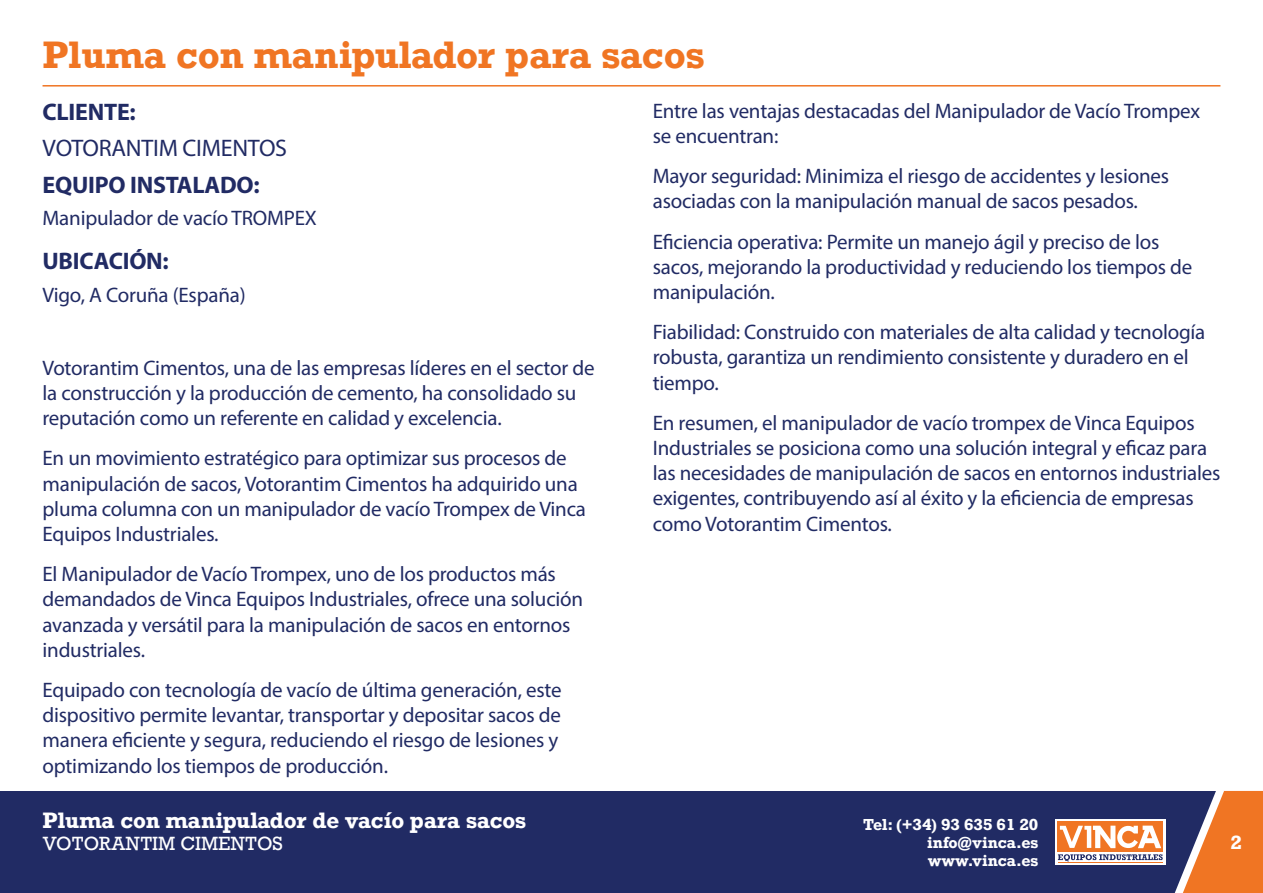
<style>
.page{position:relative;width:1263px;height:893px;background:#fff}
.page>*{position:absolute;margin:0;border:0;box-sizing:border-box;transform-origin:0 0}
.t1{font:700 36px "Rockwell";color:#f07523}
.PORTAFOLIO__text{font:700 24px "Myriad Pro";letter-spacing:-.01em;color:#212b64}
.PORTAFOLIO__text-2{font:24px "Myriad Pro";letter-spacing:-.01em;color:#212b64}
.PORTAFOLIO__description{font:21px/25.2px "Myriad Pro";letter-spacing:-.01em;color:#212b64}
.FOOTER__Nombre_Producto{font:700 21px "Rockwell";letter-spacing:-.01em;color:#fff}
.PORTAFOLIO__text-3{font:21px "Myriad Pro";letter-spacing:-.01em;color:#212b64}
.FOOTER__Nombre_Producto-2{font:18px "Rockwell";color:#fff}
.t2{font:700 18px "Rockwell";color:#fff}
.t3{font:700 15px/18px "Rockwell";color:#fff;text-align:justify}
</style>
<div class="page">
<div style="left:0;top:791px;width:1263px;height:102px;background:#212b64"></div>
<hr style="left:43px;top:85px;width:1177px;height:2px;background:#f07523">
<svg style="left:1055px;top:819px;width:3px;height:46px"></svg>
<svg style="left:1058px;top:790px;width:205px;height:103px"></svg>
<p class="t1" style="left:43px;top:32px;width:664px">Pluma con manipulador para sacos</p>
<p class="PORTAFOLIO__text" style="left:43px;top:96px;width:95px">CLIENTE:</p>
<p class="PORTAFOLIO__text-2" style="left:43px;top:133px;width:246px">VOTORANTIM CIMENTOS</p>
<p class="PORTAFOLIO__text" style="left:43px;top:169px;width:219px">EQUIPO INSTALADO:</p>
<p class="PORTAFOLIO__description" style="left:43px;top:205px;width:276px">Manipulador de vacío TROMPEX</p>
<p class="PORTAFOLIO__text" style="left:43px;top:245px;width:128px">UBICACIÓN:</p>
<p class="PORTAFOLIO__text-3" style="left:43px;top:282px;width:205px">Vigo, A Coruña (España)</p>
<p class="PORTAFOLIO__description" style="left:653px;top:98px;width:549px">Entre las ventajas destacadas del Manipulador de Vacío Trompex se encuentran:</p>
<p class="PORTAFOLIO__description" style="left:653px;top:163px;width:518px">Mayor seguridad: Minimiza el riesgo de accidentes y lesiones asociadas con la manipulación manual de sacos pesados.</p>
<p class="PORTAFOLIO__description" style="left:653px;top:229px;width:541px">Eficiencia operativa: Permite un manejo ágil y preciso de los sacos, mejorando la productividad y reduciendo los tiempos de manipulación.</p>
<p class="PORTAFOLIO__description" style="left:653px;top:319px;width:554px">Fiabilidad: Construido con materiales de alta calidad y tecnología robusta, garantiza un rendimiento consistente y duradero en el tiempo.</p>
<p class="PORTAFOLIO__description" style="left:653px;top:410px;width:569px">En resumen, el manipulador de vacío trompex de Vinca Equipos Industriales se posiciona como una solución integral y eficaz para las necesidades de manipulación de sacos en entornos industriales exigentes, contribuyendo así al éxito y la eficiencia de empresas como Votorantim Cimentos.</p>
<p class="PORTAFOLIO__description" style="left:43px;top:355px;width:553px">Votorantim Cimentos, una de las empresas líderes en el sector de la construcción y la producción de cemento, ha consolidado su reputación como un referente en calidad y excelencia.</p>
<p class="PORTAFOLIO__description" style="left:43px;top:445px;width:545px">En un movimiento estratégico para optimizar sus procesos de manipulación de sacos, Votorantim Cimentos ha adquirido una pluma columna con un manipulador de vacío Trompex de Vinca Equipos Industriales.</p>
<p class="PORTAFOLIO__description" style="left:43px;top:561px;width:542px">El Manipulador de Vacío Trompex, uno de los productos más demandados de Vinca Equipos Industriales, ofrece una solución avanzada y versátil para la manipulación de sacos en entornos industriales.</p>
<p class="PORTAFOLIO__description" style="left:43px;top:677px;width:521px">Equipado con tecnología de vacío de última generación, este dispositivo permite levantar, transportar y depositar sacos de manera eficiente y segura, reduciendo el riesgo de lesiones y optimizando los tiempos de producción.</p>
<p class="FOOTER__Nombre_Producto" style="left:43px;top:807px;width:485px">Pluma con manipulador de vacío para sacos</p>
<p class="FOOTER__Nombre_Producto-2" style="left:43px;top:832px;width:242px">VOTORANTIM CIMENTOS</p>
<p class="t3" style="left:927px;top:815px;width:113px;text-indent:-64px">Tel: (+34) 93 635 61 20 info@vinca.es www.vinca.es</p>
<p class="t2" style="left:1230px;top:830px;width:13px">2</p>
</div>
